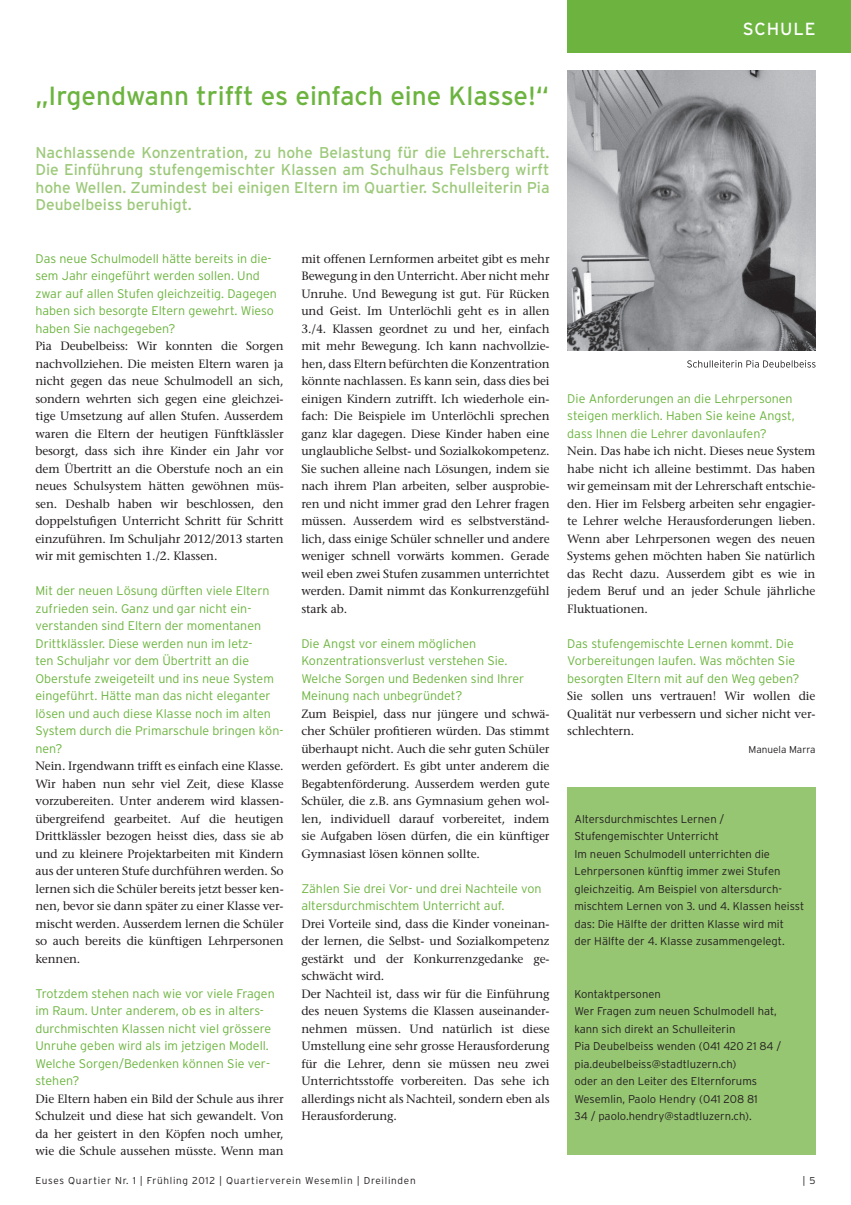
<style>
.page{position:relative;width:851px;height:1205px;background:#fff}
.page>*{position:absolute;margin:0;border:0;box-sizing:border-box;transform-origin:0 0}
.t1{font:26.25px "Interstate";color:#6cb43f}
.t2{font:17.5px "Interstate";letter-spacing:.05em;color:#fff}
.t3{font:15.62px/17.5px "Interstate";color:#9dc97b;text-align:justify}
.t4{font:300 12.5px/17.5px "Interstate";color:#6cb43f}
.t5{font:500 12px/17.5px "Stone Serif Std";letter-spacing:-.01em;color:#231f20;text-align:justify}
.t6{font:300 11.25px/17.5px "Interstate";color:#231f20}
.t7{font:300 10px "Interstate";letter-spacing:.07em;color:#231f20}
.t8{font:300 10px "Interstate";color:#231f20}
</style>
<div class="page">
<div style="left:567px;top:788px;width:248px;height:367px;background:#96c672"></div>
<div style="left:567px;top:0;width:283px;height:53px;background:#6cb43f"></div>
<img style="left:567px;top:70px;width:248px;height:280px">
<svg style="left:687px;top:360px;width:128px;height:8px"></svg>
<h2 class="t2" style="left:742px;top:19px;width:62px">Schule</h2>
<h1 class="t1" style="left:35px;top:81px;width:515px">„I rgendwann trifft es einfach eine Klasse!“</h1>
<p class="t3" style="left:35px;top:143px;width:515px">Nachlassende Konzentration, zu hohe Belastung für die Lehrerschaft.<br>Die Einführung stufengemischter Klassen am Schulhaus Felsberg wirft hohe Wellen. Zumindest bei einigen Eltern im Quartier. Schulleiterin Pia Deubelbeiss beruhigt.</p>
<p class="t4" style="left:35px;top:249px;width:243px">Das neue Schulmodell hätte bereits in die&shy;sem Jahr eingeführt werden sollen. Und zwar auf allen Stufen gleichzeitig. Dagegen haben sich besorgte Eltern gewehrt. Wieso haben Sie nachgegeben?</p>
<p class="t5" style="left:35px;top:337px;width:250px">Pia Deubelbeiss: Wir konnten die Sorgen nachvollziehen. Die meisten Eltern waren ja nicht gegen das neue Schulmodell an sich, sondern wehrten sich gegen eine gleichzei&shy;tige Umsetzung auf allen Stufen. Ausserdem waren die Eltern der heutigen Fünftklässler besorgt, dass sich ihre Kinder ein Jahr vor dem Übertritt an die Oberstufe noch an ein neues Schulsystem hätten gewöhnen müs&shy;sen. Deshalb haben wir beschlossen, den doppelstufigen Unterricht Schritt für Schritt einzuführen. Im Schuljahr 2012/2013 starten wir mit gemischten 1./2. Klassen.</p>
<p class="t4" style="left:35px;top:582px;width:249px">Mit der neuen Lösung dürften viele Eltern zufrieden sein. Ganz und gar nicht ein&shy;verstanden sind Eltern der momentanen Drittklässler. Diese werden nun im letz-<br>ten Schuljahr vor dem Übertritt an die Oberstufe zweigeteilt und ins neue System eingeführt. Hätte man das nicht eleganter lösen und auch diese Klasse noch im alten System durch die Primarschule bringen kön&shy;nen?</p>
<p class="t5" style="left:35px;top:757px;width:250px">Nein. Irgendwann trifft es einfach eine Klasse.<br>Wir haben nun sehr viel Zeit, diese Klasse vorzubereiten. Unter anderem wird klassen&shy;übergreifend gearbeitet. Auf die heutigen Drittklässler bezogen heisst dies, dass sie ab und zu kleinere Projektarbeiten mit Kindern aus der unteren Stufe durchführen werden. So lernen sich die Schüler bereits jetzt besser ken&shy;nen, bevor sie dann später zu einer Klasse ver&shy;mischt werden. Ausserdem lernen die Schüler so auch bereits die künftigen Lehrpersonen kennen.</p>
<p class="t4" style="left:35px;top:984px;width:241px">Trotzdem stehen nach wie vor viele Fragen im Raum. Unter anderem, ob es in alters&shy;durchmischten Klassen nicht viel grössere Unruhe geben wird als im jetzigen Modell.<br>Welche Sorgen/Bedenken können Sie ver&shy;stehen?</p>
<p class="t5" style="left:35px;top:1090px;width:250px">Die Eltern haben ein Bild der Schule aus ihrer Schulzeit und diese hat sich gewandelt. Von da her geistert in den Köpfen noch umher, wie die Schule aussehen müsste. Wenn man</p>
<p class="t5" style="left:301px;top:250px;width:250px">mit offenen Lernformen arbeitet gibt es mehr Bewegung in den Unterricht. Aber nicht mehr Unruhe. Und Bewegung ist gut. Für Rücken und Geist. Im Unterlöchli geht es in allen 3./4. Klassen geordnet zu und her, einfach mit mehr Bewegung. Ich kann nachvollzie&shy;hen, dass Eltern befürchten die Konzentration könnte nachlassen. Es kann sein, dass dies bei einigen Kindern zutrifft. Ich wiederhole ein&shy;fach: Die Beispiele im Unterlöchli sprechen ganz klar dagegen. Diese Kinder haben eine unglaubliche Selbst- und Sozialkokompetenz.<br>Sie suchen alleine nach Lösungen, indem sie nach ihrem Plan arbeiten, selber ausprobie&shy;ren und nicht immer grad den Lehrer fragen müssen. Ausserdem wird es selbstverständ&shy;lich, dass einige Schüler schneller und andere weniger schnell vorwärts kommen. Gerade weil eben zwei Stufen zusammen unterrichtet werden. Damit nimmt das Konkurrenzgefühl stark ab.</p>
<p class="t4" style="left:301px;top:634px;width:224px">Die Angst vor einem möglichen Konzentrationsverlust verstehen Sie.<br>Welche Sorgen und Bedenken sind Ihrer Meinung nach unbegründet?</p>
<p class="t5" style="left:301px;top:705px;width:250px">Zum Beispiel, dass nur jüngere und schwä&shy;cher Schüler profitieren würden. Das stimmt überhaupt nicht. Auch die sehr guten Schüler werden gefördert. Es gibt unter anderem die Begabtenförderung. Ausserdem werden gute Schüler, die z.B. ans Gymnasium gehen wol&shy;len, individuell darauf vorbereitet, indem sie Aufgaben lösen dürfen, die ein künftiger Gymnasiast lösen können sollte.</p>
<p class="t4" style="left:301px;top:879px;width:242px">Zählen Sie drei Vor- und drei Nachteile von altersdurchmischtem Unterricht auf.</p>
<p class="t5" style="left:301px;top:915px;width:250px;text-align:left">Drei Vorteile sind, dass die Kinder voneinan&shy;der lernen, die Selbst- und Sozialkompetenz gestärkt und der Konkurrenzgedanke ge&shy;schwächt wird.<br>Der Nachteil ist, dass wir für die Einführung des neuen Systems die Klassen auseinander&shy;nehmen müssen. Und natürlich ist diese Umstellung eine sehr grosse Herausforderung für die Lehrer, denn sie müssen neu zwei Unterrichtsstoffe vorbereiten. Das sehe ich allerdings nicht als Nachteil, sondern eben als Herausforderung.</p>
<p class="t4" style="left:567px;top:389px;width:229px">Die Anforderungen an die Lehrpersonen steigen merklich. Haben Sie keine Angst, dass Ihnen die Lehrer davonlaufen?</p>
<p class="t5" style="left:567px;top:442px;width:250px">Nein. Das habe ich nicht. Dieses neue System habe nicht ich alleine bestimmt. Das haben wir gemeinsam mit der Lehrerschaft entschie&shy;den. Hier im Felsberg arbeiten sehr engagier&shy;te Lehrer welche Herausforderungen lieben.<br>Wenn aber Lehrpersonen wegen des neuen Systems gehen möchten haben Sie natürlich das Recht dazu. Ausserdem gibt es wie in jedem Beruf und an jeder Schule jährliche Fluktuationen.</p>
<p class="t4" style="left:567px;top:634px;width:233px">Das stufengemischte Lernen kommt. Die<br>Vorbereitungen laufen. Was möchten Sie besorgten Eltern mit auf den Weg geben?</p>
<p class="t5" style="left:567px;top:687px;width:250px">Sie sollen uns vertrauen! Wir wollen die Qualität nur verbessern und sicher nicht ver&shy;schlechtern.</p>
<p class="t8" style="left:748px;top:743px;width:68px">Manuela Marra</p>
<p class="t6" style="left:574px;top:810px;width:231px">Altersdurchmischtes Lernen / Stufengemischter Unterricht<br>Im neuen Schulmodell unterrichten die Lehrpersonen künftig immer zwei Stufen gleichzeitig. Am Beispiel von altersdurch&shy;mischtem Lernen von 3. und 4. Klassen heisst das: Die Hälfte der dritten Klasse wird mit<br>der Hälfte der 4. Klasse zusammengelegt.</p>
<p class="t6" style="left:574px;top:985px;width:208px">Kontaktpersonen<br>Wer Fragen zum neuen Schulmodell hat, kann sich direkt an Schulleiterin<br>Pia Deubelbeiss wenden (041 420 21 84 / pia.deubelbeiss@stadtluzern.ch)<br>oder an den Leiter des Elternforums Wesemlin, Paolo Hendry (041 208 81<br>34 / paolo.hendry@stadtluzern.ch).</p>
<p class="t7" style="left:35px;top:1175px;width:382px">Euses Quartier Nr. 1 | Frühling 2012 | Quartierverein Wesemlin | Dreilinden</p>
<p class="t7" style="left:802px;top:1175px;width:15px">| 5</p>
</div>
